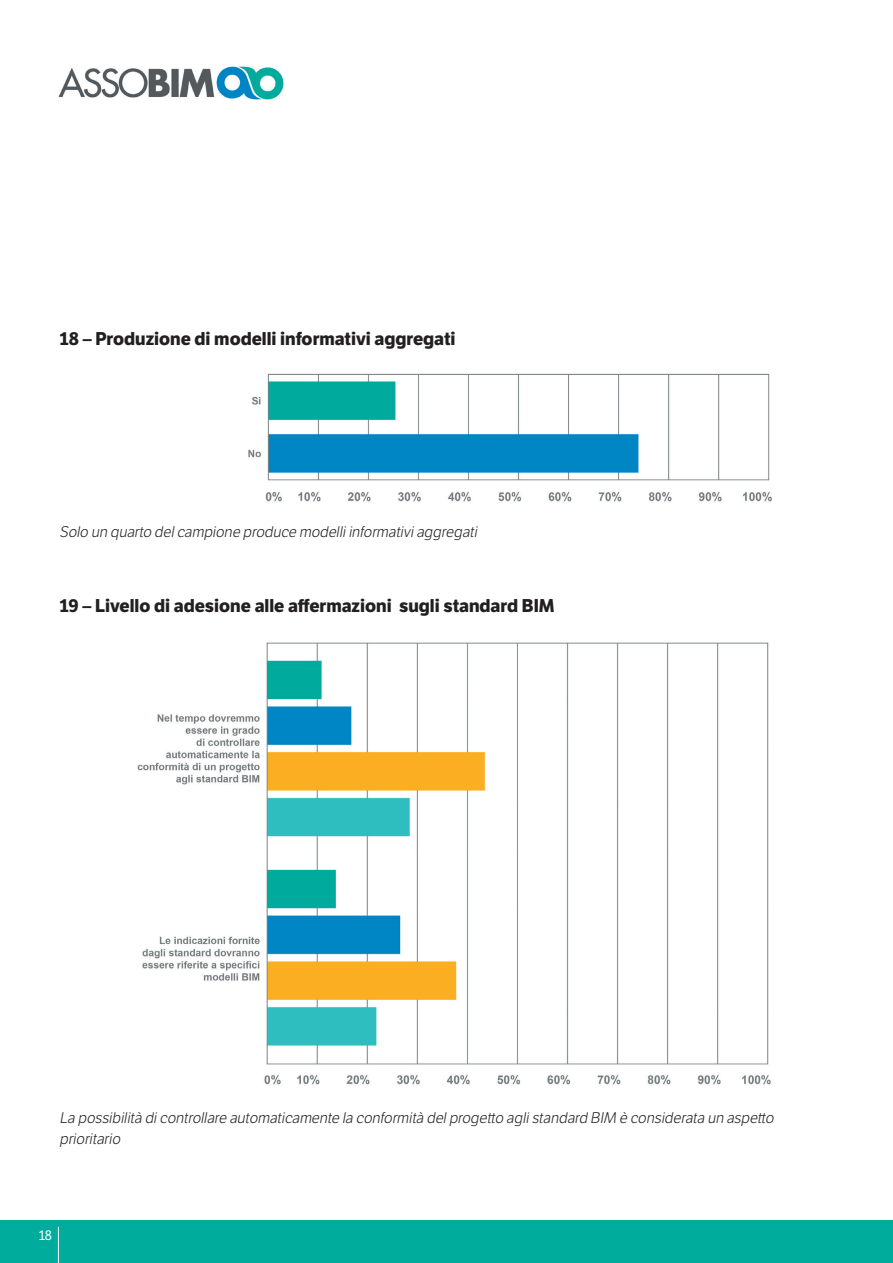
<style>
.page{position:relative;width:893px;height:1263px;background:#fff}
.page>*{position:absolute;margin:0;border:0;box-sizing:border-box;transform-origin:0 0}
.t1{font:700 18px "LFT Etica";color:#231f20}
.t2{font:italic 300 15px/21px "LFT Etica";color:#231f20}
.t3{font:13.5px "LFT Etica";color:#fff}
</style>
<div class="page">
<div style="left:0;top:1220px;width:893px;height:43px;background:#00ac9b"></div>
<hr style="left:58px;top:1227px;width:1px;height:36px;background:#fff">
<img style="left:58px;top:66px;width:226px;height:34px">
<img style="left:248px;top:373px;width:524px;height:129px">
<img style="left:137px;top:642px;width:634px;height:443px">
<p class="t1" style="left:60px;top:327px;width:397px">18 – Produzione di modelli informativi aggregati</p>
<p class="t2" style="left:60px;top:522px;width:422px">Solo un quarto delcampione produce modelliinformativiaggregati</p>
<p class="t1" style="left:60px;top:594px;width:497px">19 – Livello di adesione alle affermazioni sugli standard BIM</p>
<p class="t2" style="left:60px;top:1108px;width:719px">La possibilità dicontrollare automaticamente la conformità delprogetto aglistandard BIM è considerata un aspetto prioritario</p>
<p class="t3" style="left:39px;top:1227px;width:15px">18</p>
</div>
